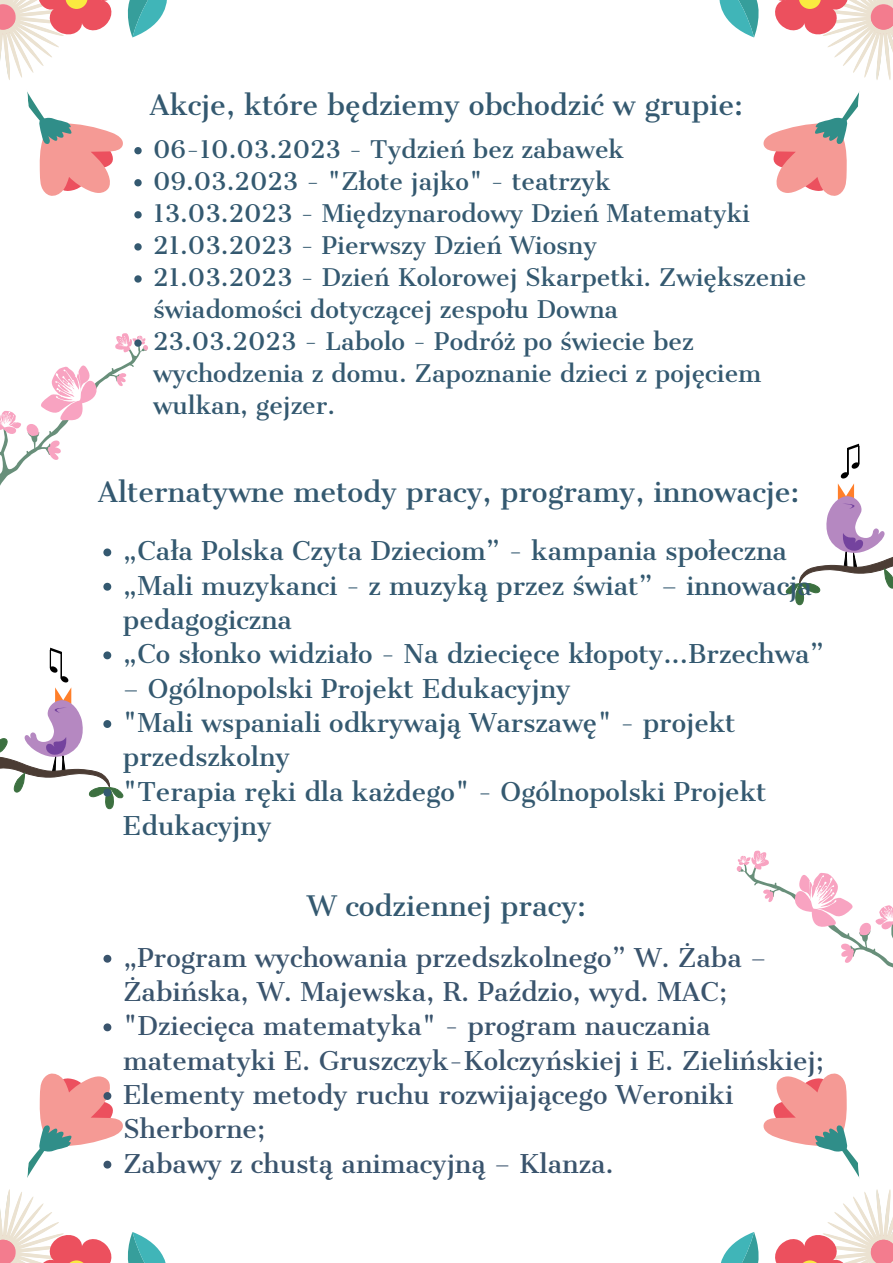
<style>
.page{position:relative;width:893px;height:1263px;background:#fff}
.page>*{position:absolute;margin:0;border:0;box-sizing:border-box;transform-origin:0 0}
.t1{font:27px "Cantata One";color:#345970}
.t2{font:24.75px/34.3px "Cantata One";color:#345970}
.t3{font:24.75px/34.3px "Cantata One";color:#3a546d}
.t4{font:23.25px/32.1px "Cantata One";color:#345970}
</style>
<div class="page">
<svg style="left:721px;top:1073px;width:172px;height:190px"></svg>
<svg style="left:719px;top:0;width:174px;height:196px"></svg>
<svg style="left:785px;top:444px;width:108px;height:162px"></svg>
<svg style="left:736px;top:850px;width:157px;height:118px"></svg>
<svg style="left:0;top:0;width:167px;height:196px"></svg>
<svg style="left:134px;top:211px;width:8px;height:7px"></svg>
<svg style="left:134px;top:243px;width:8px;height:8px"></svg>
<svg style="left:134px;top:275px;width:8px;height:8px"></svg>
<svg style="left:0;top:333px;width:148px;height:153px"></svg>
<svg style="left:103px;top:548px;width:8px;height:8px"></svg>
<svg style="left:103px;top:583px;width:8px;height:8px"></svg>
<svg style="left:0;top:648px;width:124px;height:162px"></svg>
<svg style="left:103px;top:955px;width:8px;height:8px"></svg>
<svg style="left:103px;top:1023px;width:8px;height:8px"></svg>
<svg style="left:0;top:1073px;width:166px;height:190px"></svg>
<p class="t1" style="left:150px;top:88px;width:595px">Akcje, które będziemy obchodzić w grupie:</p>
<p class="t4" style="left:153px;top:133px;width:654px">06-10.03.2023 - Tydzień bez zabawek<br>09.03.2023 - "Złote jajko" - teatrzyk<br>13.03.2023 - Międzynarodowy Dzień Matematyki 21.03.2023 - Pierwszy Dzień Wiosny<br>21.03.2023 - Dzień Kolorowej Skarpetki. Zwiększenie świadomości dotyczącej zespołu Downa<br>23.03.2023 - Labolo - Podróż po świecie bez wychodzenia z domu. Zapoznanie dzieci z pojęciem wulkan, gejzer.</p>
<p class="t1" style="left:98px;top:475px;width:703px">Alternatywne metody pracy, programy, innowacje:</p>
<p class="t2" style="left:123px;top:534px;width:702px">„Cała Polska Czyta Dzieciom” - kampania społeczna „Mali muzykanci - z muzyką przez świat” – innowacja pedagogiczna<br>„Co słonko widziało - Na dziecięce kłopoty...Brzechwa”</p>
<p class="t2" style="left:123px;top:671px;width:645px">– Ogólnopolski Projekt Edukacyjny<br>"Mali wspaniali odkrywają Warszawę" - projekt przedszkolny<br>"Terapia ręki dla każdego" - Ogólnopolski Projekt<br>Edukacyjny</p>
<p class="t1" style="left:307px;top:889px;width:280px">W codziennej pracy:</p>
<p class="t3" style="left:123px;top:940px;width:702px">„Program wychowania przedszkolnego” W. Żaba – Żabińska, W. Majewska, R. Paździo, wyd. MAC; "Dziecięca matematyka" - program nauczania matematyki E. Gruszczyk-Kolczyńskiej i E. Zielińskiej; Elementy metody ruchu rozwijającego Weroniki Sherborne;<br>Zabawy z chustą animacyjną – Klanza.</p>
</div>
